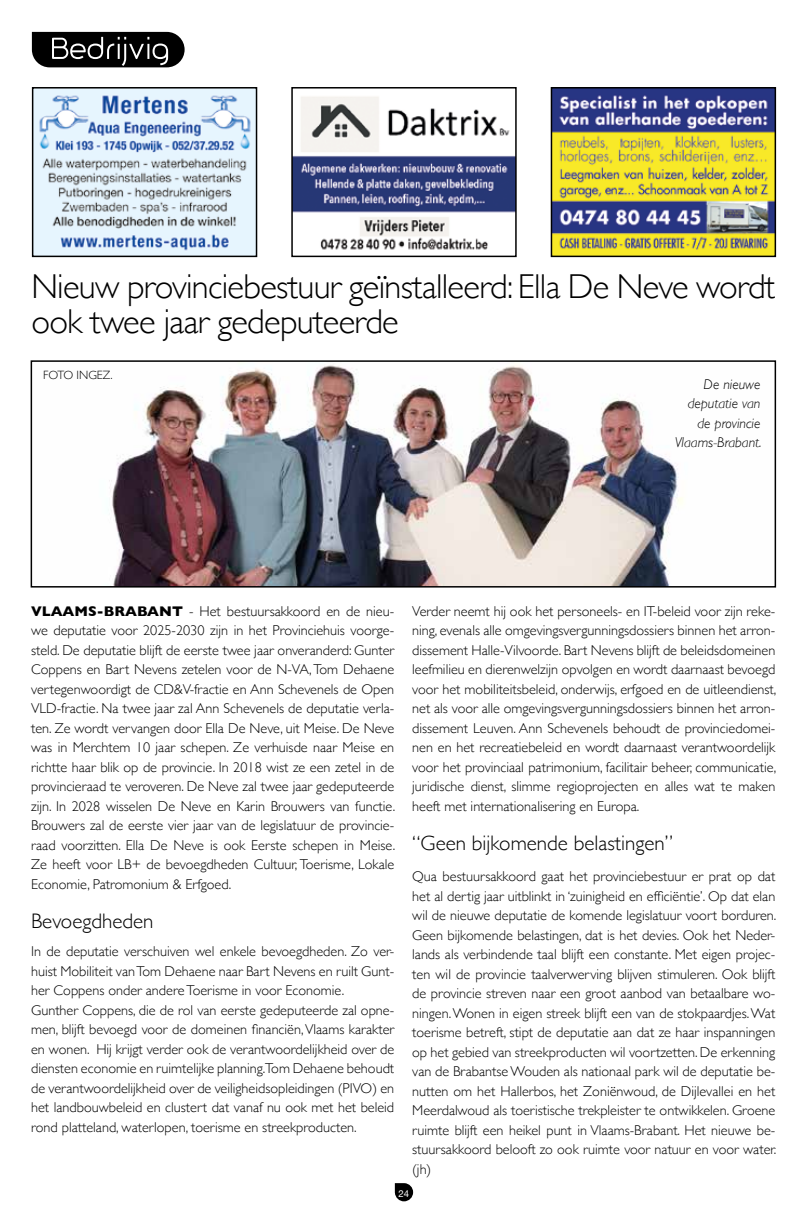
<style>
.page{position:relative;width:808px;height:1212px;background:#fff}
.page>*{position:absolute;margin:0;border:0;box-sizing:border-box;transform-origin:0 0}
.t1{font:300 34.5px/34.5px "Gill Sans";letter-spacing:-.02em;color:#000}
.t2{font:300 21px "Gill Sans";color:#000}
.t3{font:300 14.25px/19.5px "Gill Sans";color:#000;text-align:justify}
.t4{font:italic 300 14.25px/19.5px "Gill Sans";color:#000;text-align:right}
.t5{font:300 12px "Gill Sans";color:#000}
.t6{font:9.6px "Helvetica Neue";color:#fff}
.s1{font-weight:700}
</style>
<div class="page">
<svg style="left:395px;top:1183px;width:18px;height:18px"></svg>
<svg style="left:32px;top:32px;width:153px;height:35px"></svg>
<img style="left:35px;top:90px;width:219px;height:164px">
<div style="left:32px;top:87px;width:225px;height:170px;border:2px solid #000"></div>
<img style="left:554px;top:90px;width:219px;height:164px">
<div style="left:551px;top:87px;width:225px;height:170px;border:2px solid #000"></div>
<img style="left:294px;top:97px;width:220px;height:153px">
<div style="left:291px;top:87px;width:226px;height:170px;border:2px solid #000"></div>
<img style="left:109px;top:365px;width:574px;height:219px">
<div style="left:31px;top:360px;width:745px;height:227px;border:2px solid #000"></div>
<h1 class="t1" style="left:31px;top:268px;width:745px">Nieuw provinciebestuur geïnstalleerd: Ella De Neve wordt ook twee jaar gedeputeerde</h1>
<p class="t5" style="left:43px;top:365px;width:71px">FOTO INGEZ.</p>
<p class="t4" style="left:675px;top:374px;width:88px">De nieuwe deputatie van de provincie<br>Vlaams-Brabant.</p>
<p class="t3" style="left:31px;top:601px;width:366px"><span class="s1">VLAAMS-BRABANT</span> - Het bestuursakkoord en de nieu&shy;we deputatie voor 2025-2030 zijn in het Provinciehuis voorge&shy;steld. De deputatie blijft de eerste twee jaar onveranderd: Gunter Coppens en Bart Nevens zetelen voor de N-VA, Tom Dehaene vertegenwoordigt de CD&amp;V-fractie en Ann Schevenels de Open VLD-fractie. Na twee jaar zal Ann Schevenels de deputatie verla&shy;ten. Ze wordt vervangen door Ella De Neve, uit Meise. De Neve was in Merchtem 10 jaar schepen. Ze verhuisde naar Meise en richtte haar blik op de provincie. In 2018 wist ze een zetel in de provincieraad te veroveren. De Neve zal twee jaar gedeputeerde zijn. In 2028 wisselen De Neve en Karin Brouwers van functie.<br>Brouwers zal de eerste vier jaar van de legislatuur de provincie&shy;raad voorzitten. Ella De Neve is ook Eerste schepen in Meise.<br>Ze heeft voor LB+ de bevoegdheden Cultuur, Toerisme, Lokale Economie, Patromonium &amp; Erfgoed.</p>
<h2 class="t2" style="left:31px;top:904px;width:124px">Bevoegdheden</h2>
<p class="t3" style="left:31px;top:941px;width:365px;text-align:left">In de deputatie verschuiven wel enkele bevoegdheden. Zo ver&shy;huist Mobiliteit van Tom Dehaene naar Bart Nevens en ruilt Gunt&shy;her Coppens onder andere Toerisme in voor Economie.<br>Gunther Coppens, die de rol van eerste gedeputeerde zal opne&shy;men, blijft bevoegd voor de domeinen financiën, Vlaams karakter en wonen. Hij krijgt verder ook de verantwoordelijkheid over de diensten economie en ruimtelijke planning.Tom Dehaene behoudt de verantwoordelijkheid over de veiligheidsopleidingen (PIVO) en het landbouwbeleid en clustert dat vanaf nu ook met het beleid rond platteland, waterlopen, toerisme en streekproducten.</p>
<p class="t3" style="left:412px;top:601px;width:366px">Verder neemt hij ook het personeels- en IT-beleid voor zijn reke&shy;ning, evenals alle omgevingsvergunningsdossiers binnen het arron&shy;dissement Halle-Vilvoorde. Bart Nevens blijft de beleidsdomeinen leefmilieu en dierenwelzijn opvolgen en wordt daarnaast bevoegd voor het mobiliteitsbeleid, onderwijs, erfgoed en de uitleendienst, net als voor alle omgevingsvergunningsdossiers binnen het arron&shy;dissement Leuven. Ann Schevenels behoudt de provinciedomei&shy;nen en het recreatiebeleid en wordt daarnaast verantwoordelijk voor het provinciaal patrimonium, facilitair beheer, communicatie, juridische dienst, slimme regioprojecten en alles wat te maken heeft met internationalisering en Europa.</p>
<h2 class="t2" style="left:412px;top:826px;width:262px">“Geen bijkomende belastingen”</h2>
<p class="t3" style="left:412px;top:866px;width:366px">Qua bestuursakkoord gaat het provinciebestuur er prat op dat het al dertig jaar uitblinkt in ‘zuinigheid en efficiëntie’. Op dat elan wil de nieuwe deputatie de komende legislatuur voort borduren.<br>Geen bijkomende belastingen, dat is het devies. Ook het Neder&shy;lands als verbindende taal blijft een constante. Met eigen projec&shy;ten wil de provincie taalverwerving blijven stimuleren. Ook blijft de provincie streven naar een groot aanbod van betaalbare wo&shy;ningen. Wonen in eigen streek blijft een van de stokpaardjes. Wat toerisme betreft, stipt de deputatie aan dat ze haar inspanningen op het gebied van streekproducten wil voortzetten. De erkenning van de Brabantse Wouden als nationaal park wil de deputatie be&shy;nutten om het Hallerbos, het Zoniënwoud, de Dijlevallei en het Meerdalwoud als toeristische trekpleister te ontwikkelen. Groene ruimte blijft een heikel punt in Vlaams-Brabant. Het nieuwe be&shy;stuursakkoord belooft zo ook ruimte voor natuur en voor water. (jh)</p>
<p class="t6" style="left:399px;top:1186px;width:12px">24</p>
</div>
